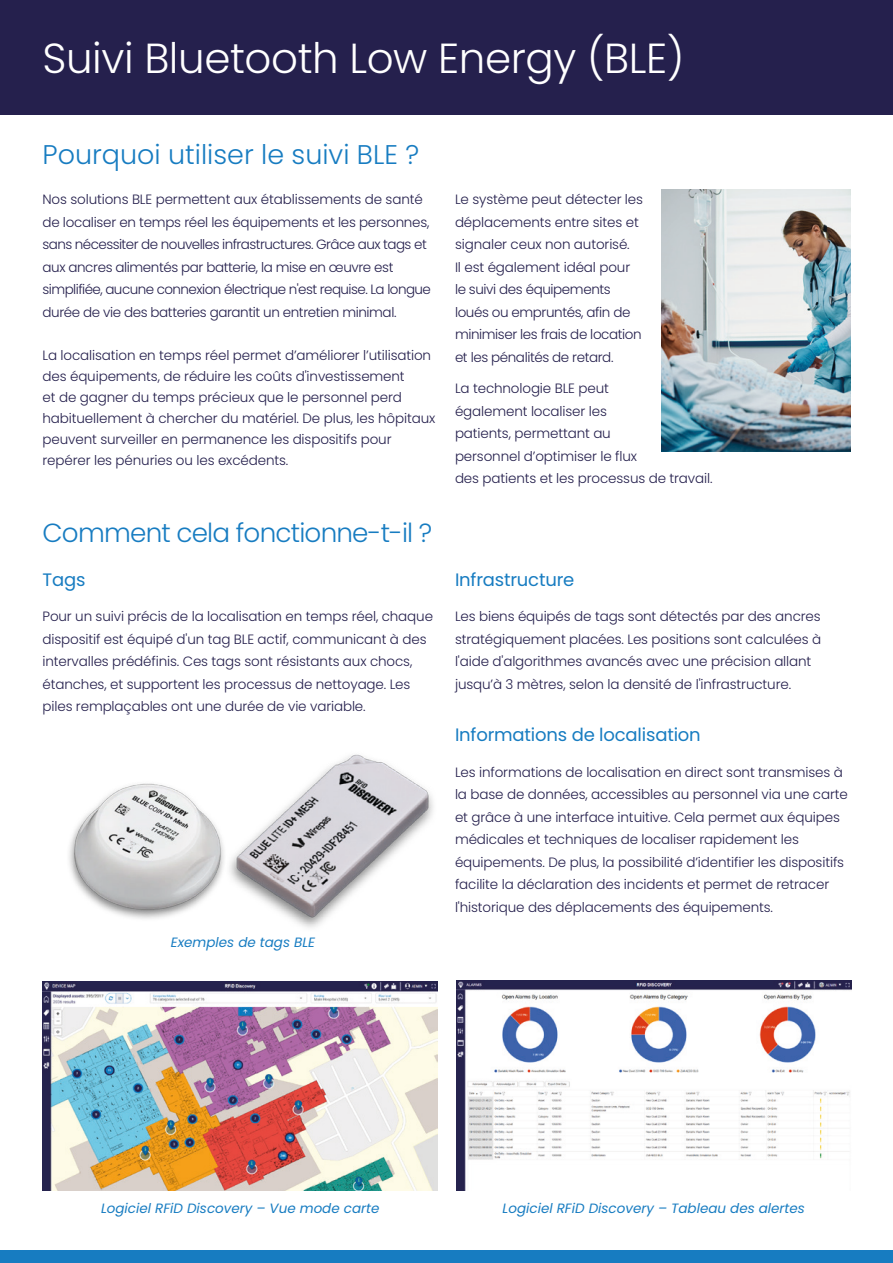
<style>
.page{position:relative;width:893px;height:1263px;background:#fff}
.page>*{position:absolute;margin:0;border:0;box-sizing:border-box;transform-origin:0 0}
.Titre2{font:300 42px "Poppins";letter-spacing:-.01em;color:#fff}
.Titre2-2{font:300 27px "Poppins";color:#177cc1}
.Titre2-3{font:300 26.25px "Poppins";letter-spacing:-.03em;color:#177cc1}
.Texte{font:18px "Poppins";letter-spacing:-.01em;color:#177cc1}
.Texte-2{font:300 13.5px/22.5px "Poppins";letter-spacing:-.01em;color:#25204d}
.Texte-3{font:300 13.5px/22.5px "Poppins";letter-spacing:-.04em;color:#25204d}
.t1{font:italic 13.5px "Poppins";color:#177cc1}
</style>
<div class="page">
<img style="left:456px;top:981px;width:395px;height:210px">
<div style="left:0;top:0;width:893px;height:115px;background:#25204d"></div>
<div style="left:0;top:1250px;width:893px;height:13px;background:#177cc1"></div>
<img style="left:661px;top:190px;width:189px;height:262px">
<img style="left:43px;top:981px;width:395px;height:210px">
<img style="left:69px;top:783px;width:133px;height:136px">
<img style="left:202px;top:754px;width:231px;height:174px">
<p class="Titre2" style="left:43px;top:34px;width:643px">Suivi Bluetooth Low Energy (BLE)</p>
<p class="Titre2-2" style="left:43px;top:139px;width:378px">Pourquoi utiliser le suivi BLE ?</p>
<p class="Texte-2" style="left:43px;top:188px;width:388px">Nos solutions BLE permettent aux établissements de santé de localiser en temps réel les équipements et les personnes, sans nécessiter de nouvelles infrastructures. Grâce aux tags et aux ancres alimentés par batterie, la mise en œuvre est</p>
<p class="Texte-3" style="left:43px;top:278px;width:390px">simplifiée, aucune connexion électrique n'est requise. La longue durée de vie des batteries garantit un entretien minimal.</p>
<p class="Texte-2" style="left:43px;top:345px;width:394px;line-height:21px">La localisation en temps réel permet d’améliorer l’utilisation des équipements, de réduire les coûts d'investissement<br>et de gagner du temps précieux que le personnel perd habituellement à chercher du matériel. De plus, les hôpitaux peuvent surveiller en permanence les dispositifs pour repérer les pénuries ou les excédents.</p>
<p class="Titre2-3" style="left:43px;top:517px;width:391px">Comment cela fonctionne-t-il ?</p>
<p class="Texte" style="left:43px;top:569px;width:44px">Tags</p>
<p class="Texte-2" style="left:43px;top:605px;width:392px">Pour un suivi précis de la localisation en temps réel, chaque dispositif est équipé d'un tag BLE actif, communicant à des intervalles prédéfinis. Ces tags sont résistants aux chocs, étanches, et supportent les processus de nettoyage. Les piles remplaçables ont une durée de vie variable.</p>
<p class="t1" style="left:171px;top:934px;width:146px">Exemples de tags BLE</p>
<p class="Texte-2" style="left:455px;top:188px;width:190px">Le système peut détecter les déplacements entre sites et signaler ceux non autorisé.<br>Il est également idéal pour le suivi des équipements loués ou empruntés, afin de minimiser les frais de location et les pénalités de retard.</p>
<p class="Texte-2" style="left:455px;top:377px;width:259px">La technologie BLE peut<br>également localiser les<br>patients, permettant au<br>personnel d’optimiser le flux<br>des patients et les processus de travail.</p>
<p class="Texte" style="left:455px;top:569px;width:121px">Infrastructure</p>
<p class="Texte-2" style="left:455px;top:605px;width:368px">Les biens équipés de tags sont détectés par des ancres stratégiquement placées. Les positions sont calculées à l'aide d'algorithmes avancés avec une précision allant jusqu’à 3 mètres, selon la densité de l'infrastructure.</p>
<p class="Texte" style="left:455px;top:725px;width:247px">Informations de localisation</p>
<p class="Texte-2" style="left:455px;top:761px;width:394px">Les informations de localisation en direct sont transmises à la base de données, accessibles au personnel via une carte et grâce à une interface intuitive. Cela permet aux équipes médicales et techniques de localiser rapidement les équipements. De plus, la possibilité d’identifier les dispositifs facilite la déclaration des incidents et permet de retracer l'historique des déplacements des équipements.</p>
<p class="t1" style="left:101px;top:1201px;width:280px">Logiciel RFiD Discovery – Vue mode carte</p>
<p class="t1" style="left:503px;top:1201px;width:304px">Logiciel RFiD Discovery – Tableau des alertes</p>
</div>
